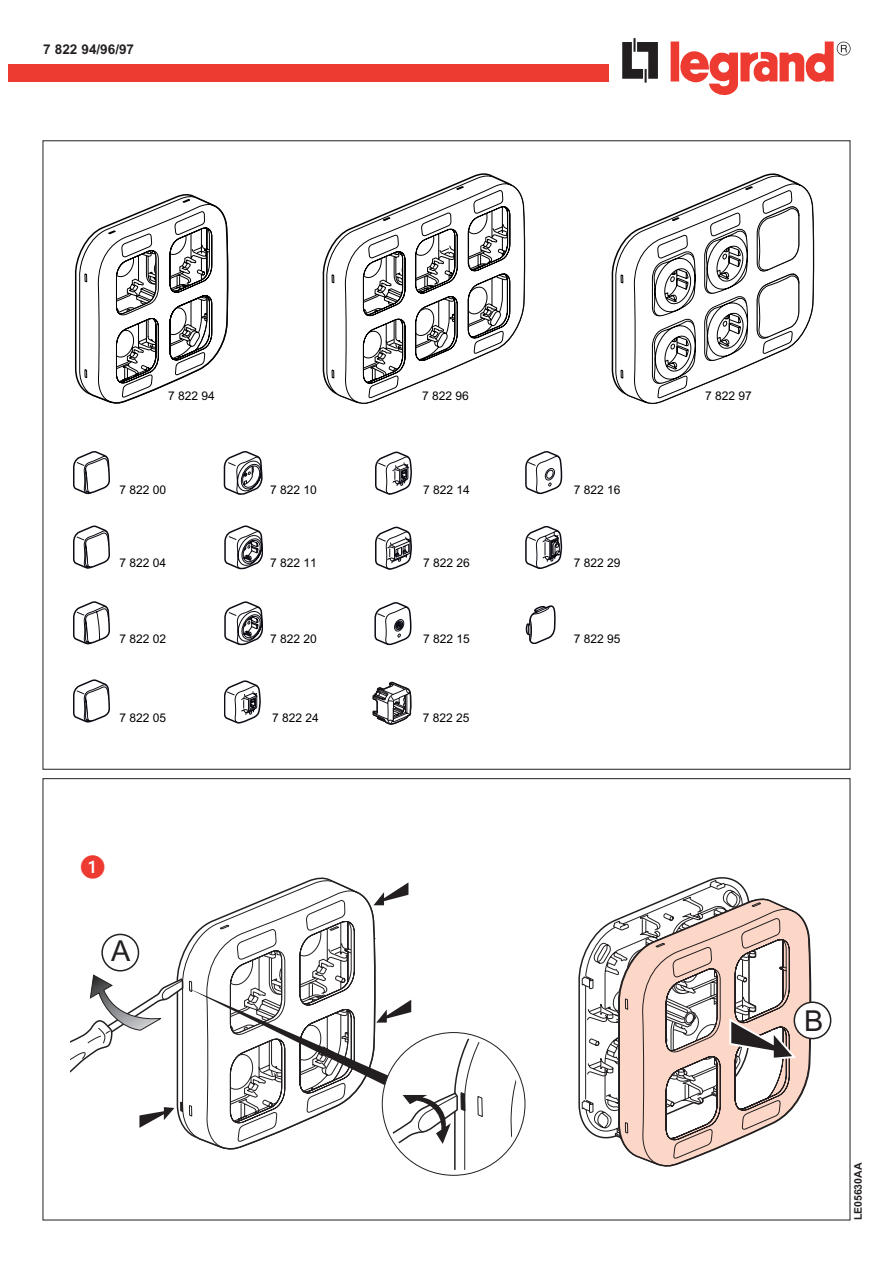
<style>
.page{position:relative;width:893px;height:1263px;background:#fff}
.page>*{position:absolute;margin:0;border:0;box-sizing:border-box;transform-origin:0 0}
.t1{font:28.8px "Arial";color:#231f20}
.t2{font:24px "European Pi One";color:#ee3b32}
.Normal_e{font:700 13.5px "Arial";color:#231f20}
.t3{font:12px "Arial";color:#000001}
.t4{font:700 10.5px "Arial";color:#231f20}
</style>
<div class="page">
<div style="left:671px;top:42px;width:8px;height:39px;background:#ee3b32"></div>
<svg style="left:622px;top:38px;width:36px;height:45px"></svg>
<svg style="left:679px;top:41px;width:172px;height:54px"></svg>
<div style="left:9px;top:65px;width:600px;height:17px;background:#ee3b32"></div>
<svg style="left:322px;top:173px;width:169px;height:211px"></svg>
<svg style="left:326px;top:175px;width:199px;height:229px"></svg>
<svg style="left:611px;top:173px;width:169px;height:211px"></svg>
<svg style="left:615px;top:175px;width:199px;height:229px"></svg>
<svg style="left:74px;top:194px;width:154px;height:210px"></svg>
<svg style="left:375px;top:527px;width:37px;height:43px"></svg>
<svg style="left:375px;top:452px;width:37px;height:42px"></svg>
<svg style="left:224px;top:681px;width:37px;height:42px"></svg>
<svg style="left:374px;top:602px;width:38px;height:44px"></svg>
<svg style="left:525px;top:525px;width:38px;height:44px"></svg>
<svg style="left:525px;top:451px;width:38px;height:44px"></svg>
<svg style="left:526px;top:605px;width:29px;height:39px"></svg>
<svg style="left:224px;top:526px;width:39px;height:43px"></svg>
<svg style="left:223px;top:451px;width:40px;height:44px"></svg>
<svg style="left:224px;top:601px;width:39px;height:44px"></svg>
<svg style="left:73px;top:451px;width:37px;height:44px"></svg>
<svg style="left:73px;top:601px;width:37px;height:44px"></svg>
<svg style="left:73px;top:525px;width:37px;height:44px"></svg>
<svg style="left:73px;top:679px;width:37px;height:44px"></svg>
<svg style="left:372px;top:681px;width:40px;height:44px"></svg>
<svg style="left:617px;top:186px;width:186px;height:213px"></svg>
<svg style="left:578px;top:877px;width:157px;height:245px"></svg>
<svg style="left:582px;top:880px;width:167px;height:259px"></svg>
<svg style="left:618px;top:898px;width:193px;height:269px"></svg>
<svg style="left:729px;top:1018px;width:67px;height:42px"></svg>
<div style="left:794px;top:1002px;width:37px;height:36px;background:#fff;border-radius:50%"></div>
<div style="left:794px;top:1001px;width:37px;height:38px;border:2px solid #231f20;border-radius:50%"></div>
<svg style="left:379px;top:1029px;width:150px;height:150px"></svg>
<svg style="left:587px;top:945px;width:109px;height:132px"></svg>
<svg style="left:70px;top:882px;width:450px;height:289px"></svg>
<p class="Normal_e" style="left:43px;top:41px;width:92px">7 822 94/96/97</p>
<p class="t3" style="left:168px;top:389px;width:48px">7 822 94</p>
<p class="t3" style="left:422px;top:389px;width:48px">7 822 96</p>
<p class="t3" style="left:705px;top:389px;width:48px">7 822 97</p>
<p class="t3" style="left:119px;top:483px;width:48px">7 822 00</p>
<p class="t3" style="left:119px;top:556px;width:48px">7 822 04</p>
<p class="t3" style="left:119px;top:632px;width:48px">7 822 02</p>
<p class="t3" style="left:119px;top:711px;width:48px">7 822 05</p>
<p class="t2" style="left:81px;top:853px;width:25px">1</p>
<p class="t1" style="left:111px;top:934px;width:21px">A</p>
<p class="t3" style="left:270px;top:483px;width:48px">7 822 10</p>
<p class="t3" style="left:270px;top:556px;width:48px">7 822 11</p>
<p class="t3" style="left:270px;top:632px;width:48px">7 822 20</p>
<p class="t3" style="left:272px;top:711px;width:48px">7 822 24</p>
<p class="t3" style="left:423px;top:483px;width:48px">7 822 14</p>
<p class="t3" style="left:574px;top:483px;width:48px">7 822 16</p>
<p class="t3" style="left:423px;top:556px;width:48px">7 822 26</p>
<p class="t3" style="left:574px;top:556px;width:48px">7 822 29</p>
<p class="t3" style="left:423px;top:632px;width:48px">7 822 15</p>
<p class="t3" style="left:574px;top:632px;width:48px">7 822 95</p>
<p class="t3" style="left:423px;top:711px;width:48px">7 822 25</p>
<p class="t1" style="left:804px;top:1004px;width:21px">B</p>
<p class="t4" style="left:852px;top:1220px;width:59px;rotate:-90deg">LE05630AA</p>
</div>
